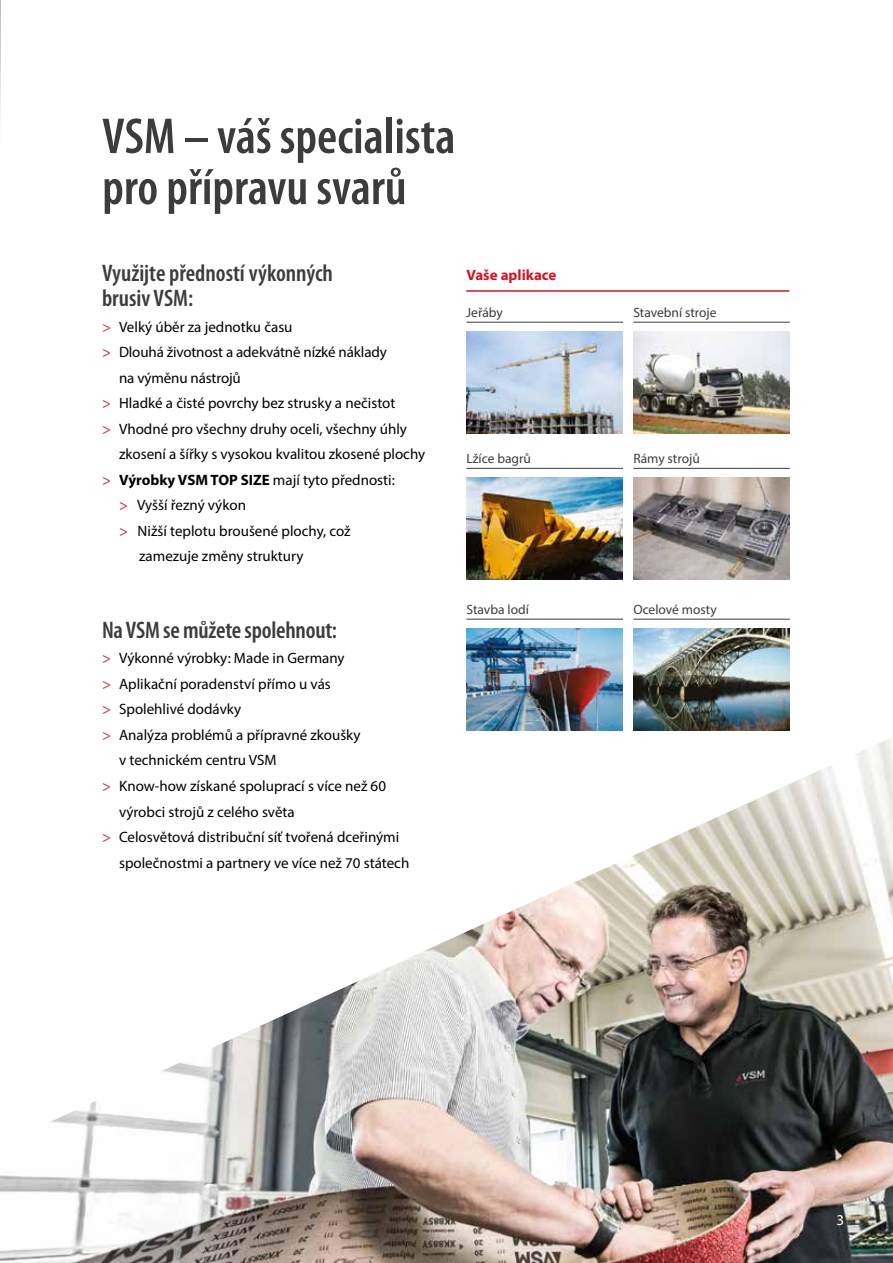
<style>
.page{position:relative;width:893px;height:1263px;background:#fff}
.page>*{position:absolute;margin:0;border:0;box-sizing:border-box;transform-origin:0 0}
.t1{font:600 condensed 51px/51px "Myriad Pro";color:#3c3c3b}
.t2{font:600 condensed 24px/25.5px "Myriad Pro";letter-spacing:-.005em;color:#3c3c3b}
.t3{font:15px "Myriad Pro";color:#000}
.t4{font:700 15px "Myriad Pro";color:#ce1625}
.t5{font:15px "Myriad Pro";color:#fff}
.t6{font:13.5px "Myriad Pro";color:#3c3c3b}
.s1{color:#ce1625}
.s2{font-weight:700}
</style>
<div class="page">
<img style="left:0;top:738px;width:893px;height:525px">
<img style="left:466px;top:331px;width:157px;height:102px">
<img style="left:466px;top:477px;width:157px;height:103px">
<img style="left:466px;top:628px;width:157px;height:102px">
<img style="left:633px;top:331px;width:157px;height:102px">
<img style="left:633px;top:477px;width:157px;height:103px">
<img style="left:633px;top:628px;width:157px;height:102px">
<img style="left:0;top:0;width:1px;height:120px">
<hr style="left:466px;top:290px;width:323px;height:2px;background:#ce1625">
<hr style="left:466px;top:322px;width:157px;height:1px;background:#3c3c3b">
<hr style="left:466px;top:468px;width:157px;height:1px;background:#3c3c3b">
<hr style="left:466px;top:619px;width:157px;height:1px;background:#3c3c3b">
<hr style="left:633px;top:322px;width:157px;height:1px;background:#3c3c3b">
<hr style="left:633px;top:468px;width:157px;height:1px;background:#3c3c3b">
<hr style="left:633px;top:619px;width:157px;height:1px;background:#3c3c3b">
<h1 class="t1" style="left:102px;top:110px;width:355px">VSM – váš specialista pro přípravu svarů</h1>
<h2 class="t2" style="left:102px;top:260px;width:232px">Využijte předností výkonných brusiv VSM:</h2>
<p class="t3" style="left:102px;top:317px;width:192px"><span class="s1">&gt;</span> Velký úběr za jednotku času</p>
<p class="t3" style="left:102px;top:343px;width:286px"><span class="s1">&gt;</span> Dlouhá životnost a adekvátně nízké náklady</p>
<p class="t3" style="left:119px;top:368px;width:123px">na výměnu nástrojů</p>
<p class="t3" style="left:102px;top:394px;width:295px"><span class="s1">&gt;</span> Hladké a čisté povrchy bez strusky a nečistot</p>
<p class="t3" style="left:102px;top:419px;width:306px"><span class="s1">&gt;</span> Vhodné pro všechny druhy oceli, všechny úhly</p>
<p class="t3" style="left:119px;top:445px;width:308px">zkosení a šířky s vysokou kvalitou zkosené plochy</p>
<p class="t3" style="left:102px;top:470px;width:294px"><span class="s1">&gt;</span> <span class="s2">Výrobky VSM TOP SIZE</span> mají tyto přednosti:</p>
<p class="t3" style="left:119px;top:496px;width:128px"><span class="s1">&gt;</span> Vyšší řezný výkon</p>
<p class="t3" style="left:119px;top:521px;width:233px"><span class="s1">&gt;</span> Nižší teplotu broušené plochy, což</p>
<p class="t3" style="left:139px;top:547px;width:166px">zamezuje změny struktury</p>
<h2 class="t2" style="left:102px;top:617px;width:237px">Na VSM se můžete spolehnout:</h2>
<p class="t3" style="left:102px;top:649px;width:244px"><span class="s1">&gt;</span> Výkonné výrobky: Made in Germany</p>
<p class="t3" style="left:102px;top:675px;width:230px"><span class="s1">&gt;</span> Aplikační poradenství přímo u vás</p>
<p class="t3" style="left:102px;top:700px;width:141px"><span class="s1">&gt;</span> Spolehlivé dodávky</p>
<p class="t3" style="left:102px;top:726px;width:260px"><span class="s1">&gt;</span> Analýza problémů a přípravné zkoušky</p>
<p class="t3" style="left:119px;top:751px;width:159px">v technickém centru VSM</p>
<p class="t3" style="left:102px;top:777px;width:285px"><span class="s1">&gt;</span> Know-how získané spoluprací s více než 60</p>
<p class="t3" style="left:119px;top:802px;width:177px">výrobci strojů z celého světa</p>
<p class="t3" style="left:102px;top:828px;width:299px"><span class="s1">&gt;</span> Celosvětová distribuční síť tvořená dceřinými</p>
<p class="t3" style="left:119px;top:853px;width:292px">společnostmi a partnery ve více než 70 státech</p>
<p class="t4" style="left:466px;top:265px;width:92px">Vaše aplikace</p>
<p class="t6" style="left:466px;top:304px;width:38px">Jeřáby</p>
<p class="t6" style="left:466px;top:450px;width:66px">Lžíce bagrů</p>
<p class="t6" style="left:466px;top:601px;width:64px">Stavba lodí</p>
<p class="t6" style="left:633px;top:304px;width:85px">Stavební stroje</p>
<p class="t6" style="left:633px;top:450px;width:68px">Rámy strojů</p>
<p class="t6" style="left:633px;top:601px;width:85px">Ocelové mosty</p>
<p class="t5" style="left:837px;top:1210px;width:9px">3</p>
</div>
